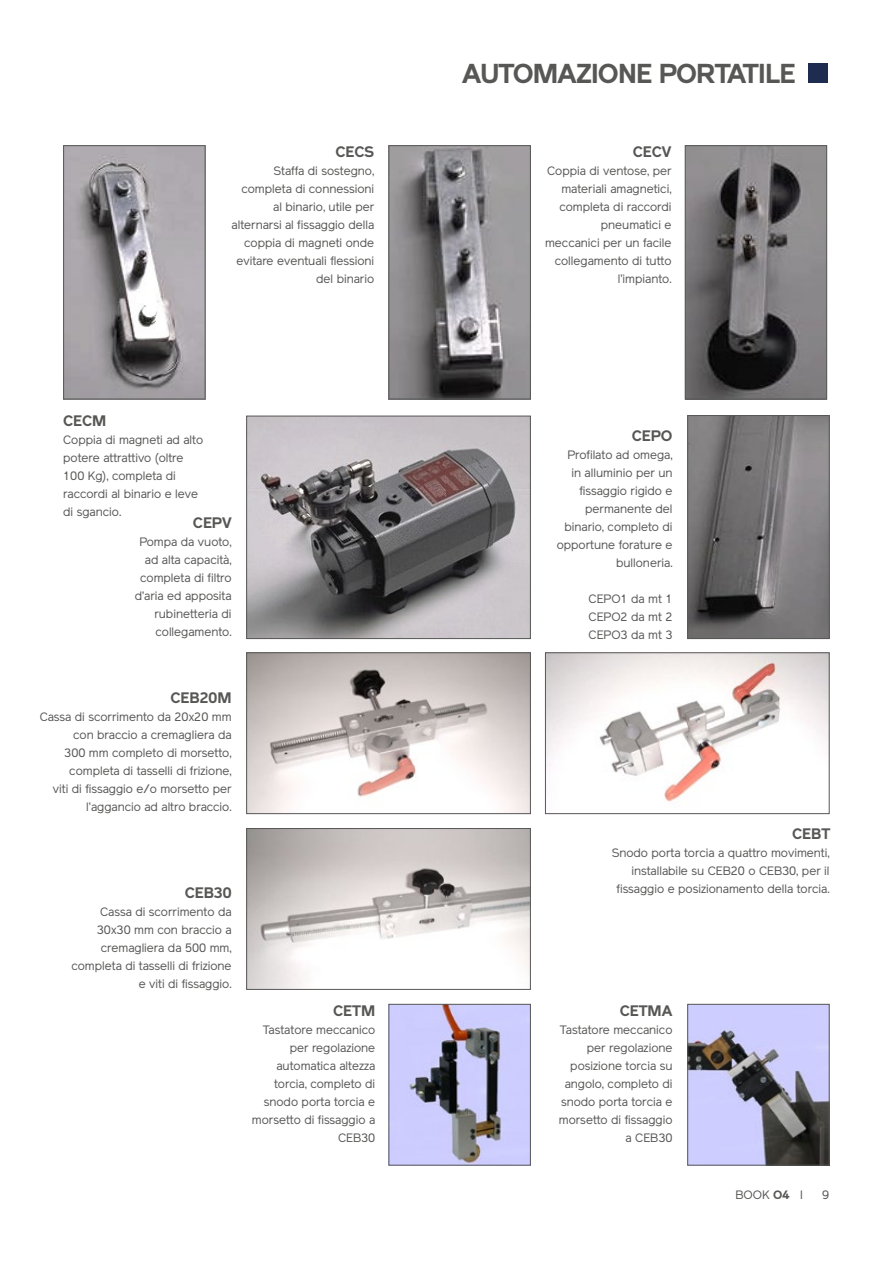
<style>
.page{position:relative;width:893px;height:1263px;background:#fff}
.page>*{position:absolute;margin:0;border:0;box-sizing:border-box;transform-origin:0 0}
.t1{font:700 27px "Reader";letter-spacing:-.03em;color:#575756}
.t2{font:700 15px "Reader";color:#575756}
.t3{font:12px/18px "Reader";color:#575756;text-align:right}
.s1{font-weight:700}
</style>
<div class="page">
<img style="left:547px;top:654px;width:281px;height:148px">
<div style="left:545px;top:652px;width:285px;height:162px;border:1px solid #575756"></div>
<img style="left:248px;top:654px;width:281px;height:158px">
<div style="left:246px;top:652px;width:285px;height:162px;border:1px solid #575756"></div>
<img style="left:390px;top:147px;width:139px;height:250px">
<div style="left:388px;top:145px;width:143px;height:254px;border:1px solid #575756"></div>
<img style="left:687px;top:147px;width:138px;height:250px">
<div style="left:685px;top:145px;width:142px;height:254px;border:1px solid #575756"></div>
<img style="left:65px;top:147px;width:138px;height:250px">
<div style="left:63px;top:145px;width:142px;height:254px;border:1px solid #575756"></div>
<img style="left:248px;top:830px;width:281px;height:158px">
<div style="left:246px;top:828px;width:285px;height:162px;border:1px solid #575756"></div>
<img style="left:689px;top:417px;width:139px;height:220px">
<div style="left:687px;top:415px;width:143px;height:224px;border:1px solid #575756"></div>
<img style="left:248px;top:418px;width:281px;height:219px">
<div style="left:246px;top:416px;width:285px;height:223px;border:1px solid #575756"></div>
<img style="left:689px;top:1006px;width:139px;height:157px">
<div style="left:687px;top:1004px;width:143px;height:161px;border:1px solid #575756"></div>
<img style="left:390px;top:1006px;width:139px;height:157px">
<div style="left:388px;top:1004px;width:143px;height:161px;border:1px solid #575756"></div>
<div style="left:808px;top:64px;width:19px;height:19px;background:#1d2c4f"></div>
<p class="t2" style="left:336px;top:142px;width:40px">CECS</p>
<p class="t3" style="left:232px;top:161px;width:144px">Staffa di sostegno, completa di connessioni al binario, utile per alternarsi al fissaggio della coppia di magneti onde evitare eventuali flessioni del binario</p>
<p class="t2" style="left:63px;top:412px;width:45px">CECM</p>
<p class="t3" style="left:63px;top:431px;width:141px;text-align:left">Coppia di magneti ad alto potere attrattivo (oltre<br>100 Kg), completa di raccordi al binario e leve di sgancio.</p>
<p class="t2" style="left:193px;top:514px;width:40px">CEPV</p>
<p class="t3" style="left:135px;top:532px;width:98px">Pompa da vuoto, ad alta capacità, completa di filtro d’aria ed apposita rubinetteria di collegamento.</p>
<p class="t2" style="left:171px;top:689px;width:63px">CEB20M</p>
<p class="t3" style="left:40px;top:707px;width:194px">Cassa di scorrimento da 20x20 mm con braccio a cremagliera da<br>300 mm completo di morsetto, completa di tasselli di frizione,<br>viti di fissaggio e/o morsetto per l’aggancio ad altro braccio.</p>
<p class="t2" style="left:185px;top:884px;width:48px">CEB30</p>
<p class="t3" style="left:71px;top:902px;width:162px">Cassa di scorrimento da<br>30x30 mm con braccio a cremagliera da 500 mm, completa di tasselli di frizione e viti di fissaggio.</p>
<p class="t2" style="left:333px;top:1001px;width:44px">CETM</p>
<p class="t3" style="left:252px;top:1020px;width:125px">Tastatore meccanico per regolazione automatica altezza torcia, completo di snodo porta torcia e morsetto di fissaggio a<br>CEB30</p>
<h1 class="t1" style="left:462px;top:58px;width:335px">AUTOMAZIONE PORTATILE</h1>
<p class="t2" style="left:633px;top:142px;width:40px">CECV</p>
<p class="t3" style="left:545px;top:161px;width:128px">Coppia di ventose, per materiali amagnetici, completa di raccordi pneumatici e meccanici per un facile collegamento di tutto l’impianto.</p>
<p class="t2" style="left:632px;top:427px;width:42px">CEPO</p>
<p class="t3" style="left:557px;top:446px;width:117px">Profilato ad omega, in alluminio per un fissaggio rigido e permanente del binario, completo di opportune forature e bulloneria.</p>
<p class="t3" style="left:589px;top:590px;width:85px;text-align:justify">CEPO1 da mt 1<br>CEPO2 da mt 2<br>CEPO3 da mt 3</p>
<p class="t2" style="left:792px;top:825px;width:40px">CEBT</p>
<p class="t3" style="left:612px;top:844px;width:219px">Snodo porta torcia a quattro movimenti, installabile su CEB20 o CEB30, per il fissaggio e posizionamento della torcia.</p>
<p class="t2" style="left:620px;top:1001px;width:54px">CETMA</p>
<p class="t3" style="left:559px;top:1020px;width:115px">Tastatore meccanico per regolazione posizione torcia su angolo, completo di snodo porta torcia e morsetto di fissaggio a CEB30</p>
<p class="t3" style="left:736px;top:1186px;width:69px">BOOK <span class="s1">O4</span> I</p>
<p class="t3" style="left:822px;top:1186px;width:9px">9</p>
</div>
